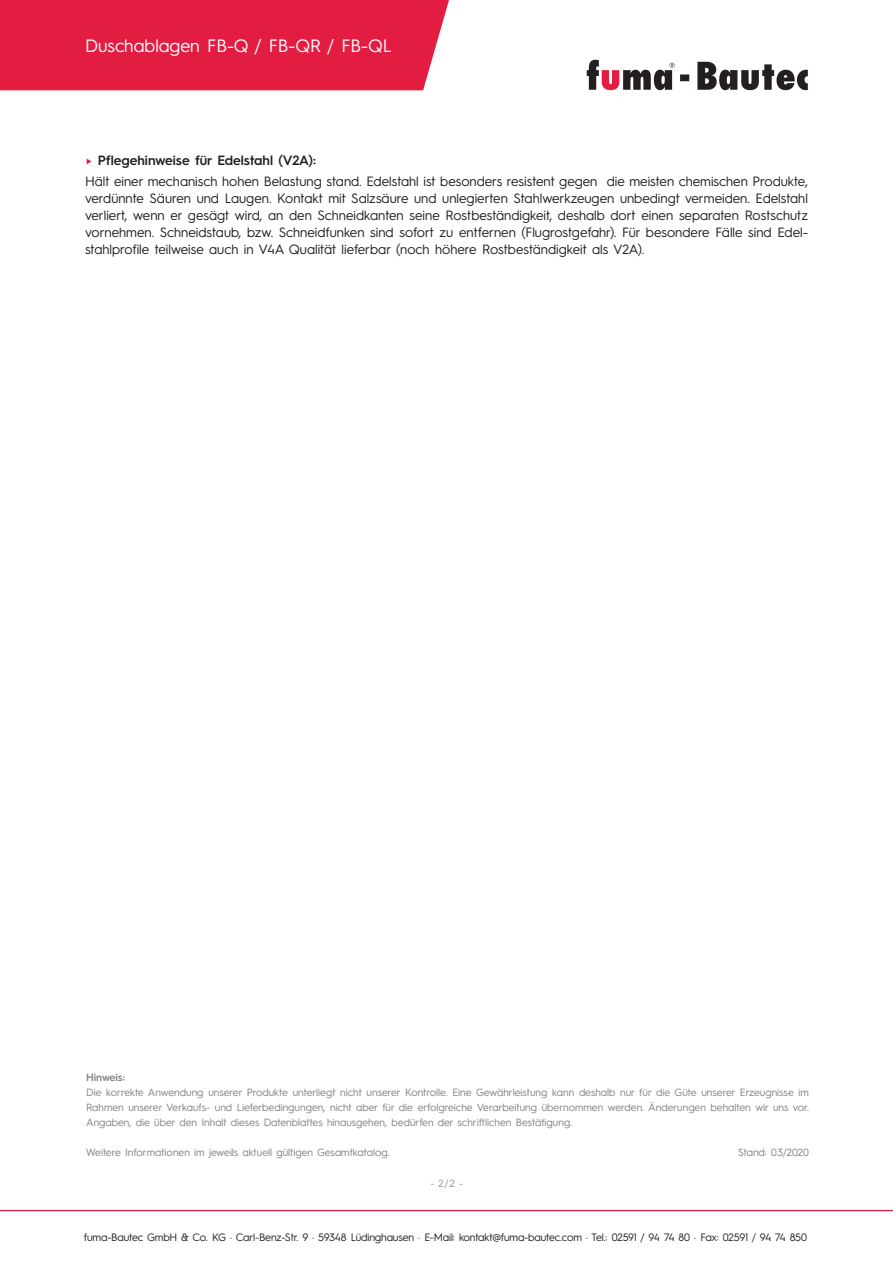
<style>
.page{position:relative;width:893px;height:1263px;background:#fff}
.page>*{position:absolute;margin:0;border:0;box-sizing:border-box;transform-origin:0 0}
.t1{font:18px "Hurme Geometric Sans 3";color:#fff}
.t2{font:13.5px/17px "Hurme Geometric Sans 3";color:#231f20}
.t3{font:10.8px "Hurme Geometric Sans 3";letter-spacing:-.015em;color:#231f20}
.t4{font:10.5px/15px "Hurme Geometric Sans 3";color:#808285;text-align:justify}
.t5{font:600 10.5px "Hurme Geometric Sans 3";color:#808285}
.t6{font:10.5px "Hurme Geometric Sans 3";color:#939598}
.s1{font-weight:600;color:#e31c41}
.s2{font-weight:600}
</style>
<div class="page">
<hr style="left:0;top:1210px;width:893px;height:1px;background:#e31c41">
<div style="left:0;top:0;width:449px;height:90px;background:#e31c41"></div>
<svg style="left:680px;top:62px;width:128px;height:28px"></svg>
<svg style="left:587px;top:60px;width:87px;height:30px"></svg>
<h1 class="t1" style="left:85px;top:34px;width:308px">Duschablagen FB-Q / FB-QR / FB-QL</h1>
<p class="t2" style="left:85px;top:149px;width:724px;line-height:21.1px"><span class="s1">►</span> <span class="s2">Pflegehinweise für Edelstahl (V2A):<br></span>Hält einer mechanisch hohen Belastung stand. Edelstahl ist besonders resistent gegen die meisten chemischen Produkte,</p>
<p class="t2" style="left:85px;top:189px;width:725px;text-align:justify">verdünnte Säuren und Laugen. Kontakt mit Salzsäure und unlegierten Stahlwerkzeugen unbedingt vermeiden. Edelstahl verliert, wenn er gesägt wird, an den Schneidkanten seine Rostbeständigkeit, deshalb dort einen separaten Rostschutz vornehmen. Schneidstaub, bzw. Schneidfunken sind sofort zu entfernen (Flugrostgefahr). Für besondere Fälle sind Edel&shy;stahlprofile teilweise auch in V4A Qualität lieferbar (noch höhere Rostbeständigkeit als V2A).</p>
<p class="t5" style="left:86px;top:1070px;width:40px">Hinweis:</p>
<p class="t4" style="left:86px;top:1084px;width:724px">Die korrekte Anwendung unserer Produkte unterliegt nicht unserer Kontrolle. Eine Gewährleistung kann deshalb nur für die Güte unserer Erzeugnisse im Rahmen unserer Verkaufs- und Lieferbedingungen, nicht aber für die erfolgreiche Verarbeitung übernommen werden. Änderungen behalten wir uns vor.<br>Angaben, die über den Inhalt dieses Datenblattes hinausgehen, bedürfen der schriftlichen Bestätigung.</p>
<p class="t4" style="left:86px;top:1144px;width:305px">Weitere Informationen im jeweils aktuell gültigen Gesamtkatalog.</p>
<p class="t4" style="left:738px;top:1144px;width:72px">Stand: 03/2020</p>
<p class="t6" style="left:430px;top:1175px;width:34px">- 2/2 -</p>
<p class="t3" style="left:84px;top:1230px;width:725px">fuma-Bautec GmbH &amp; Co. KG · Carl-Benz-Str. 9 · 59348 Lüdinghausen · E-Mail: kontakt@fuma-bautec.com · Tel.: 02591 / 94 74 80 · Fax: 02591 / 94 74 850</p>
</div>
